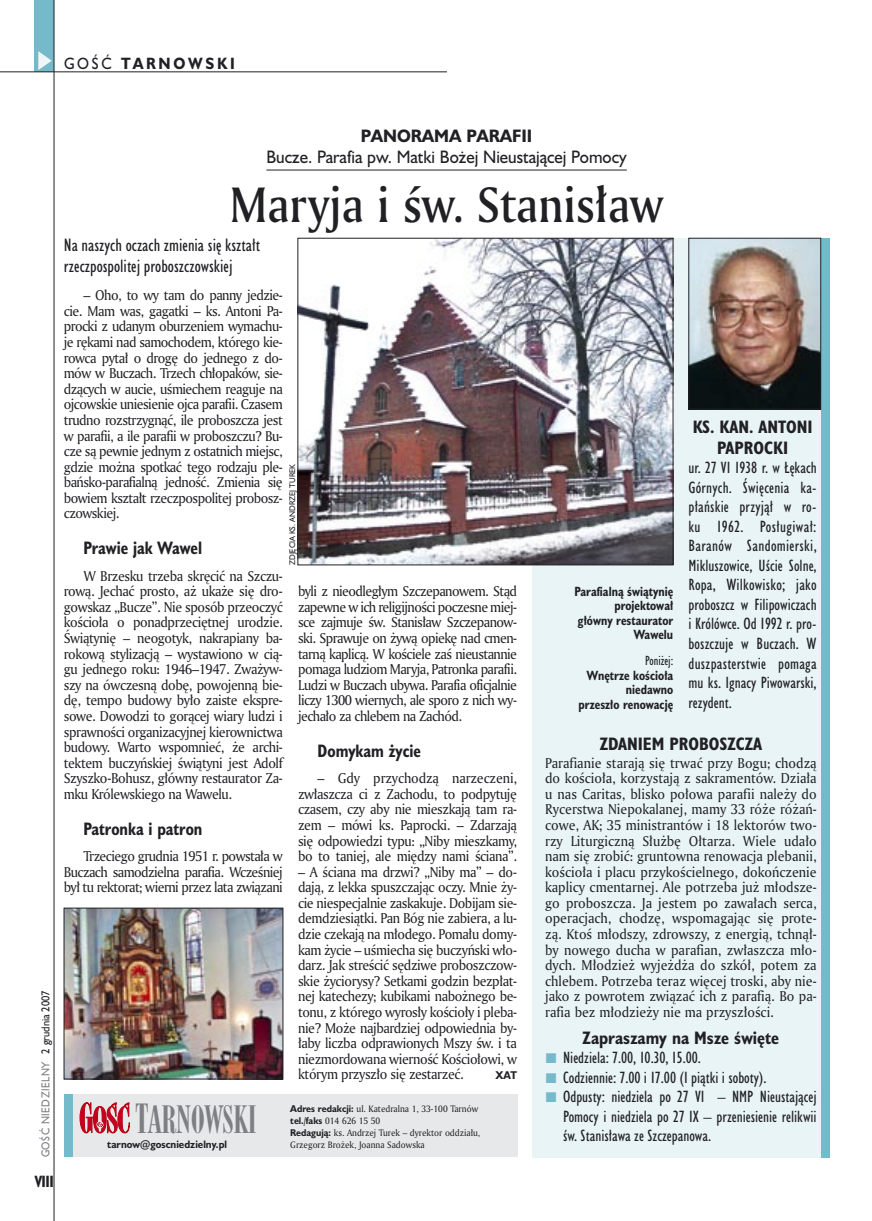
<style>
.page{position:relative;width:872px;height:1221px;background:#fff}
.page>*{position:absolute;margin:0;border:0;box-sizing:border-box;transform-origin:0 0}
._05a_tytyl_AmMd_32_pt{font:48px "Amerigo Md PL";color:#212125;scale:.9 1}
._05a_tytyl_AmMd_48_pt{font:36.45px "Modern 735 PL";color:#7f7f83;scale:.9 1}
._06-4_lead_lokal_HuCn_11_pt{font:16.5px/21px "Humanst 521 Cn PL";color:#212125}
._04-2_tytul_ramki{font:700 16.5px/21px "Humanst 521 Cn PL";color:#212125;text-align:center}
._04-3_nadtytul_lokal{font:16.5px/21px "Humanst 521 PL";color:#212125;text-align:center;scale:.94 1}
._04_srodtytul_HuCB_11_pt{font:700 16.5px "Humanst 521 Cn PL";color:#212125;scale:.94 1}
._03-2_body_do_ramki{font:15px/19.5px "Humanst 521 Cn PL";color:#212125;text-align:justify}
.t1{font:700 15px "Humanst 521 PL";letter-spacing:.2em;color:#212125;scale:.9 1}
.t2{font:700 15px "Humanst 521 Cn PL";color:#212125;scale:.94 1}
._01_body_tekst{font:13.8px/15.6px "Amerigo PL";letter-spacing:-.04em;color:#212125;text-align:justify;scale:.94 1}
._03-4_body_liturgii{font:13.8px/15.6px "Amerigo PL";color:#212125;text-align:justify;scale:.94 1}
._09_podpis_zdjecia_HuCnB{font:700 12.3px/14.4px "Humanst 521 Cn PL";color:#212125;text-align:right;scale:.94 1}
.t3{font:10.5px "Humanst 521 PL";letter-spacing:.05em;color:#7f7f83;scale:.9 1}
._01_body_tekst-2{font:700 10.35px "Humanst 521 PL";color:#212125;scale:.9 1}
._20a_stopka_adres{font:700 9.9px "Humanst 521 PL";color:#212125;scale:.94 1}
._20b_stopka_dzial{font:9px "Amerigo PL";color:#212125;scale:.94 1}
._09a_autor_zdjecia_Hu_5_pt{font:7.5px "Humanst 521 PL";color:#212125;scale:.94 1}
.s1{font-weight:400}
.s2{color:#212125}
.s3{font-weight:700}
.s4{font-size:38.85px}
.s5{font-family:"Humanst 521 PL";font-weight:700}
</style>
<div class="page">
<div style="left:35px;top:0;width:19px;height:72px;background:#75baca"></div>
<svg style="left:38px;top:51px;width:14px;height:19px"></svg>
<hr style="left:54px;top:0;width:1px;height:1220px;background:#212125">
<hr style="left:0;top:72px;width:447px;height:1px;background:#212125">
<div style="left:64px;top:1094px;width:453px;height:62px;background:#e7e8e9"></div>
<div style="left:64px;top:1094px;width:8px;height:62px;background:#75baca"></div>
<svg style="left:80px;top:1102px;width:50px;height:30px"></svg>
<div style="left:532px;top:238px;width:297px;height:918px;background:#e9f4f6"></div>
<div style="left:821px;top:238px;width:8px;height:918px;background:#75baca"></div>
<img style="left:690px;top:240px;width:129px;height:167px">
<div style="left:688px;top:238px;width:133px;height:171px;border:1px solid #212125"></div>
<img style="left:300px;top:240px;width:371px;height:323px">
<div style="left:298px;top:238px;width:375px;height:327px;border:1px solid #212125"></div>
<hr style="left:266px;top:170px;width:361px;height:1px;background:#212125">
<img style="left:66px;top:909px;width:215px;height:168px">
<div style="left:64px;top:907px;width:219px;height:172px;border:1px solid #212125"></div>
<p class="t1" style="left:64px;top:53px;width:191px"><span class="s1">GOŚĆ</span> TARNOWSKI</p>
<p class="t3" style="left:38px;top:1157px;width:187px;rotate:-90deg">GOŚĆ NIEDZIELNY <span class="s2">2 grudnia 2007</span></p>
<p class="t2" style="left:35px;top:1170px;width:22px">VIII</p>
<p class="_04-3_nadtytul_lokal" style="left:266px;top:125px;width:385px"><span class="s3">PANORAMA PARAFII<br></span>Bucze. Parafia pw. Matki Bożej Nieustającej Pomocy</p>
<p class="_05a_tytyl_AmMd_32_pt" style="left:230px;top:172px;width:483px">Maryja i św. Stanisław</p>
<p class="_06-4_lead_lokal_HuCn_11_pt" style="left:64px;top:234px;width:198px">Na naszych oczach zmienia się kształt rzeczpospolitej proboszczowskiej</p>
<p class="_01_body_tekst" style="left:64px;top:287px;width:234px;text-indent:20px">– Oho, to wy tam do panny jedzie&shy;cie. Mam was, gagatki – ks. Antoni Pa&shy;procki z udanym oburzeniem wymachu&shy;je rękami nad samochodem, którego kie&shy;rowca pytał o drogę do jednego z do&shy;mów w Buczach. Trzech chłopaków, sie&shy;dzących w aucie, uśmiechem reaguje na ojcowskie uniesienie ojca parafii. Czasem trudno rozstrzygnąć, ile proboszcza jest w parafii, a ile parafii w proboszczu? Bu&shy;cze są pewnie jednym z ostatnich miejsc, gdzie można spotkać tego rodzaju ple&shy;bańsko-parafialną jedność. Zmienia się bowiem kształt rzeczpospolitej probosz&shy;czowskiej.</p>
<p class="_04_srodtytul_HuCB_11_pt" style="left:83px;top:537px;width:128px">Prawie jak Wawel</p>
<p class="_01_body_tekst" style="left:64px;top:567px;width:234px;text-indent:20px">W Brzesku trzeba skręcić na Szczu&shy;rową. Jechać prosto, aż ukaże się dro&shy;gowskaz „Bucze”. Nie sposób przeoczyć kościoła o ponadprzeciętnej urodzie.<br>Świątynię – neogotyk, nakrapiany ba&shy;rokową stylizacją – wystawiono w cią&shy;gu jednego roku: 1946–1947. Zważyw&shy;szy na ówczesną dobę, powojenną bie&shy;dę, tempo budowy było zaiste ekspre&shy;sowe. Dowodzi to gorącej wiary ludzi i sprawności organizacyjnej kierownictwa budowy. Warto wspomnieć, że archi&shy;tektem buczyńskiej świątyni jest Adolf Szyszko-Bohusz, główny restaurator Za&shy;mku Królewskiego na Wawelu.</p>
<p class="_04_srodtytul_HuCB_11_pt" style="left:83px;top:817px;width:128px">Patronka i patron</p>
<p class="_01_body_tekst" style="left:64px;top:848px;width:234px;text-indent:20px">Trzeciego grudnia 1951 r. powstała w Buczach samodzielna parafia. Wcześniej był tu rektorat; wierni przez lata związani</p>
<p class="_09a_autor_zdjecia_Hu_5_pt" style="left:287px;top:565px;width:109px;rotate:-90deg">ZDJĘCIA KS. ANDRZEJ TUREK</p>
<p class="_01_body_tekst" style="left:298px;top:583px;width:234px">byli z nieodległym Szczepanowem. Stąd zapewne w ich religijności poczesne miej&shy;sce zajmuje św. Stanisław Szczepanow&shy;ski. Sprawuje on żywą opiekę nad cmen&shy;tarną kaplicą. W kościele zaś nieustannie pomaga ludziom Maryja, Patronka parafii.<br>Ludzi w Buczach ubywa. Parafia oficjalnie liczy 1300 wiernych, ale sporo z nich wy&shy;jechało za chlebem na Zachód.</p>
<p class="_04_srodtytul_HuCB_11_pt" style="left:318px;top:739px;width:111px">Domykam życie</p>
<p class="_01_body_tekst" style="left:298px;top:770px;width:234px;text-indent:20px">– Gdy przychodzą narzeczeni, zwłaszcza ci z Zachodu, to podpytuję czasem, czy aby nie mieszkają tam ra&shy;zem – mówi ks. Paprocki. – Zdarzają się odpowiedzi typu: „Niby mieszkamy, bo to taniej, ale między nami ściana”.</p>
<p class="_01_body_tekst" style="left:298px;top:863px;width:234px">– A ściana ma drzwi? „Niby ma” – do&shy;dają, z lekka spuszczając oczy. Mnie ży&shy;cie niespecjalnie zaskakuje. Dobijam sie&shy;demdziesiątki. Pan Bóg nie zabiera, a lu&shy;dzie czekają na młodego. Pomału domy&shy;kam życie – uśmiecha się buczyński wło&shy;darz. Jak streścić sędziwe proboszczow&shy;skie życiorysy? Setkami godzin bezpłat&shy;nej katechezy; kubikami nabożnego be&shy;tonu, z którego wyrosły kościoły i pleba&shy;nie? Może najbardziej odpowiednia by&shy;łaby liczba odprawionych Mszy św. i ta niezmordowana wierność Kościołowi, w którym przyszło się zestarzeć.</p>
<p class="_01_body_tekst-2" style="left:495px;top:1068px;width:25px">XAT</p>
<p class="_05a_tytyl_AmMd_48_pt" style="left:136px;top:1096px;width:136px"><span class="s4">T</span>ARNOWSKI</p>
<p class="_20b_stopka_dzial" style="left:290px;top:1102px;width:201px"><span class="s5">Adres redakcji:</span> ul. Katedralna 1, 33-100 Tarnów</p>
<p class="_20b_stopka_dzial" style="left:290px;top:1114px;width:97px"><span class="s5">tel.</span><span class="s3">/</span><span class="s5">faks</span> 014 626 15 50</p>
<p class="_20b_stopka_dzial" style="left:290px;top:1126px;width:204px"><span class="s5">Redagują:</span> ks. Andrzej Turek – dyrektor oddziału,</p>
<p class="_20a_stopka_adres" style="left:107px;top:1137px;width:129px">tarnow@goscniedzielny.pl</p>
<p class="_20b_stopka_dzial" style="left:290px;top:1138px;width:144px">Grzegorz Brożek, Joanna Sadowska</p>
<p class="_09_podpis_zdjecia_HuCnB" style="left:574px;top:583px;width:107px">Parafialną świątynię projektował<br>główny restaurator<br>Wawelu</p>
<p class="_09_podpis_zdjecia_HuCnB" style="left:578px;top:653px;width:102px"><span class="s1">Poniżej:<br></span>Wnętrze kościoła niedawno<br>przeszło renowację</p>
<p class="_04-2_tytul_ramki" style="left:692px;top:416px;width:121px">KS. KAN. ANTONI<br>PAPROCKI</p>
<p class="_03-2_body_do_ramki" style="left:688px;top:458px;width:130px">ur. 27 VI 1938 r. w Łękach Górnych. Święcenia ka&shy;płańskie przyjął w ro&shy;ku 1962. Posługiwał:<br>Baranów Sandomierski, Mikluszowice, Uście Solne, Ropa, Wilkowisko; jako proboszcz w Filipowiczach i Królówce. Od 1992 r. pro&shy;boszczuje w Buczach. W duszpasterstwie pomaga mu ks. Ignacy Piwowarski, rezydent.</p>
<p class="_04-2_tytul_ramki" style="left:600px;top:732px;width:164px">ZDANIEM PROBOSZCZA</p>
<p class="_03-4_body_liturgii" style="left:545px;top:754px;width:290px">Parafianie starają się trwać przy Bogu; chodzą do kościoła, korzystają z sakramentów. Działa u nas Caritas, blisko połowa parafii należy do Rycerstwa Niepokalanej, mamy 33 róże różań&shy;cowe, AK; 35 ministrantów i 18 lektorów two&shy;rzy Liturgiczną Służbę Ołtarza. Wiele udało nam się zrobić: gruntowna renowacja plebanii, kościoła i placu przykościelnego, dokończenie kaplicy cmentarnej. Ale potrzeba już młodsze&shy;go proboszcza. Ja jestem po zawałach serca, operacjach, chodzę, wspomagając się prote&shy;zą. Ktoś młodszy, zdrowszy, z energią, tchnął&shy;by nowego ducha w parafian, zwłaszcza mło&shy;dych. Młodzież wyjeżdża do szkół, potem za chlebem. Potrzeba teraz więcej troski, aby nie&shy;jako z powrotem związać ich z parafią. Bo pa&shy;rafia bez młodzieży nie ma przyszłości.</p>
<p class="_04-2_tytul_ramki" style="left:582px;top:1026px;width:198px">Zapraszamy na Msze święte</p>
<p class="_03-2_body_do_ramki" style="left:563px;top:1047px;width:139px">Niedziela: 7.00, 10.30, 15.00.</p>
<p class="_03-2_body_do_ramki" style="left:563px;top:1067px;width:205px">Codziennie: 7.00 i 17.00 (I piątki i soboty).</p>
<p class="_03-2_body_do_ramki" style="left:563px;top:1086px;width:255px">Odpusty: niedziela po 27 VI – NMP Nieustającej Pomocy i niedziela po 27 IX – przeniesienie relikwii św. Stanisława ze Szczepanowa.</p>
</div>
